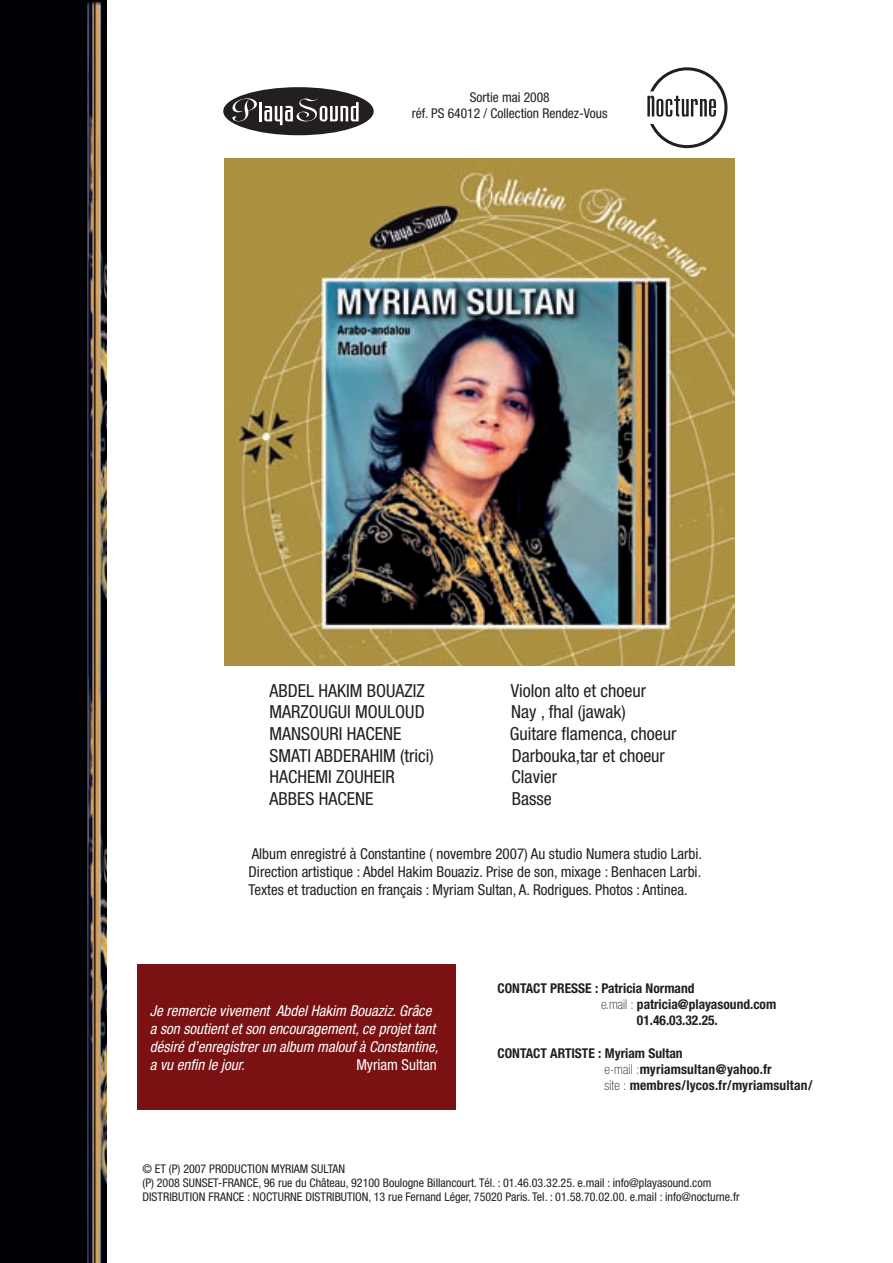
<style>
.page{position:relative;width:893px;height:1263px;background:#fff}
.page>*{position:absolute;margin:0;border:0;box-sizing:border-box;transform-origin:0 0}
.t1{font:condensed 18px "Helvetica Neue";color:#231f20}
.t2{font:condensed 15px/18px "Helvetica Neue";color:#231f20;text-align:justify}
.t3{font:italic condensed 15px/18px "Helvetica Neue";color:#fff}
.t4{font:condensed 15px "Helvetica Neue";color:#fff}
.t5{font:700 condensed 13.5px/16.2px "Helvetica Neue";color:#231f20}
.t6{font:condensed 13.5px/16.2px "Helvetica Neue";color:#231f20;text-align:center}
.t7{font:condensed 12px/14.4px "Helvetica Neue";color:#231f20}
.s1{font-weight:100}
</style>
<div class="page">
<img style="left:225px;top:159px;width:510px;height:506px">
<div style="left:223px;top:87px;width:151px;height:48px;background:#231f20;border-radius:50%"></div>
<svg style="left:232px;top:98px;width:25px;height:23px"></svg>
<hr style="left:259px;top:102px;width:3px;height:19px;background:#fff">
<svg style="left:264px;top:99px;width:95px;height:26px"></svg>
<img style="left:0;top:0;width:106px;height:1263px">
<div style="left:137px;top:964px;width:319px;height:146px;background:#7a1113"></div>
<svg style="left:647px;top:67px;width:80px;height:81px"></svg>
<p class="t6" style="left:412px;top:89px;width:197px">Sortie mai 2008<br>réf. PS 64012 / Collection Rendez-Vous</p>
<h1 class="t1" style="left:270px;top:680px;width:157px">Abdel Hakim Bouaziz</h1>
<h1 class="t1" style="left:511px;top:680px;width:137px">Violon alto et choeur</h1>
<h1 class="t1" style="left:270px;top:701px;width:155px">Marzougui Mouloud</h1>
<h1 class="t1" style="left:511px;top:701px;width:116px">Nay , fhal (jawak)</h1>
<h1 class="t1" style="left:270px;top:723px;width:134px">Mansouri Hacene</h1>
<h1 class="t1" style="left:510px;top:723px;width:168px">Guitare flamenca, choeur</h1>
<h1 class="t1" style="left:270px;top:745px;width:166px">Smati Abderah im (trici)</h1>
<h1 class="t1" style="left:512px;top:745px;width:155px">Darbouka,tar et choeur</h1>
<h1 class="t1" style="left:270px;top:766px;width:123px">Hachemi Zouheir</h1>
<h1 class="t1" style="left:512px;top:766px;width:47px">Clavier</h1>
<h1 class="t1" style="left:270px;top:788px;width:106px">Abbes Hacene</h1>
<h1 class="t1" style="left:512px;top:788px;width:41px">Basse</h1>
<p class="t2" style="left:249px;top:845px;width:455px">Album enregistré à Constantine ( novembre 2007) Au studio Numera studio Larbi.<br>Direction artistique : Abdel Hakim Bouaziz. Prise de son, mixage : Benhacen Larbi.<br>Textes et traduction en français : Myriam Sultan, A. Rodrigues. Photos : Antinea.</p>
<p class="t3" style="left:150px;top:1001px;width:290px">Je remercie vivement Abdel Hakim Bouaziz. Grâce a son soutient et son encouragement, ce projet tant désiré d’enregistrer un album malouf à Constantine, a vu enfin le jour.</p>
<p class="t4" style="left:356px;top:1056px;width:82px">Myriam Sultan</p>
<p class="t5" style="left:497px;top:980px;width:199px">CONTACT PRESSE : Patricia Normand</p>
<p class="t5" style="left:601px;top:996px;width:177px"><span class="s1">e.mail :</span> patricia@playasound.com</p>
<p class="t5" style="left:637px;top:1012px;width:82px">01.46.03.32.25.</p>
<p class="t5" style="left:604px;top:1044px;width:210px;text-indent:-107px">CONTACT ARTISTE : Myriam Sultan<br><span class="s1">e-mail :</span>myriamsultan@yahoo.fr<br><span class="s1">site :</span> membres/lycos.fr/myriamsultan/</p>
<p class="t7" style="left:142px;top:1161px;width:570px">© et (P) 2007 production Myriam Sultan<br>(P) 2008 SUNSET-FRANCE, 96 rue du Château, 92100 Boulogne Billancourt. Tél. : 01.46.03.32.25. e.mail : info@playasound.com<br>Distribution Franc</p>
<p class="t7" style="left:239px;top:1190px;width:502px">e : Nocturn e Distribution, 13 rue Fernand Léger, 75020 Paris. Tel. : 01.58.70.02.00. e.mail : info@nocturne.fr</p>
</div>
